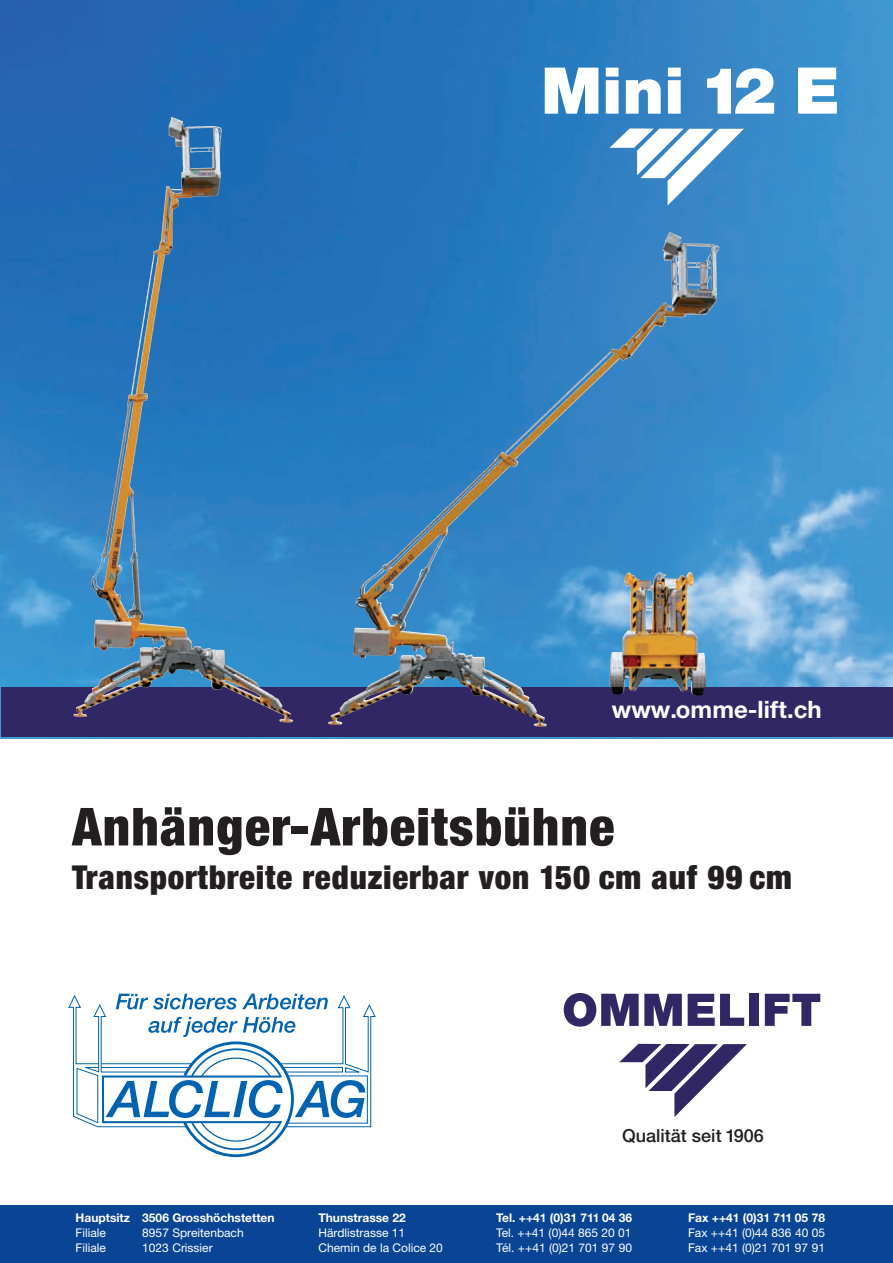
<style>
.page{position:relative;width:893px;height:1263px;background:#fff}
.page>*{position:absolute;margin:0;border:0;box-sizing:border-box;transform-origin:0 0}
.t1{font:900 64.5px "Helvetica Neue LT Std";color:#fff}
.t2{font:900 condensed 52.5px "Helvetica Neue LT Std";letter-spacing:.025em;color:#231f20}
.t3{font:900 condensed 33px "Helvetica Neue LT Std";letter-spacing:.025em;color:#231f20}
.t4{font:700 24px "Helvetica Neue LT Std";color:#fff}
.t5{font:500 18px "Helvetica Neue LT Std";color:#231f20}
.t6{font:12px "Helvetica Neue";color:#fff}
.t7{font:700 12px "Helvetica Neue";color:#fff}
</style>
<div class="page">
<svg style="left:564px;top:993px;width:118px;height:34px"></svg>
<svg style="left:688px;top:994px;width:56px;height:32px"></svg>
<div style="left:749px;top:994px;width:10px;height:32px;background:#312764"></div>
<svg style="left:765px;top:994px;width:55px;height:32px"></svg>
<svg style="left:619px;top:1044px;width:128px;height:73px"></svg>
<svg style="left:68px;top:994px;width:308px;height:163px"></svg>
<div style="left:0;top:1205px;width:893px;height:58px;background:#094594"></div>
<img style="left:0;top:0;width:893px;height:738px">
<div style="left:1px;top:687px;width:892px;height:50px;background:#312764"></div>
<svg style="left:609px;top:128px;width:135px;height:78px"></svg>
<img style="left:73px;top:619px;width:92px;height:97px">
<img style="left:357px;top:237px;width:363px;height:366px">
<img style="left:610px;top:572px;width:76px;height:109px">
<h1 class="t1" style="left:541px;top:68px;width:300px">Mini 12 E</h1>
<h3 class="t4" style="left:612px;top:701px;width:211px">www.omme-lift.ch</h3>
<h2 class="t2" style="left:72px;top:808px;width:544px">Anhänger-Arbeitsbühne</h2>
<h3 class="t3" style="left:72px;top:865px;width:721px">Transportbreite reduzierbar von 150 cm auf 99 cm</h3>
<h3 class="t5" style="left:622px;top:1129px;width:143px">Qualität seit 1906</h3>
<p class="t7" style="left:76px;top:1208px;width:200px">Hauptsitz 3506 Grosshöchstetten</p>
<p class="t7" style="left:318px;top:1208px;width:89px">Thunstrasse 22</p>
<p class="t7" style="left:496px;top:1208px;width:138px">Tel. ++41 (0)31 711 04 36</p>
<p class="t7" style="left:688px;top:1208px;width:138px">Fax ++41 (0)31 711 05 78</p>
<p class="t6" style="left:76px;top:1223px;width:32px">Filiale</p>
<p class="t6" style="left:142px;top:1223px;width:103px">8957 Spreitenbach</p>
<p class="t6" style="left:318px;top:1223px;width:88px">Härdlistrasse 11</p>
<p class="t6" style="left:496px;top:1223px;width:137px">Tel. ++41 (0)44 865 20 01</p>
<p class="t6" style="left:688px;top:1223px;width:138px">Fax ++41 (0)44 836 40 05</p>
<p class="t6" style="left:76px;top:1238px;width:32px">Filiale</p>
<p class="t6" style="left:142px;top:1238px;width:72px">1023 Crissier</p>
<p class="t6" style="left:318px;top:1238px;width:126px">Chemin de la Colice 20</p>
<p class="t6" style="left:496px;top:1238px;width:137px">Tél. ++41 (0)21 701 97 90</p>
<p class="t6" style="left:688px;top:1238px;width:138px">Fax ++41 (0)21 701 97 91</p>
</div>
